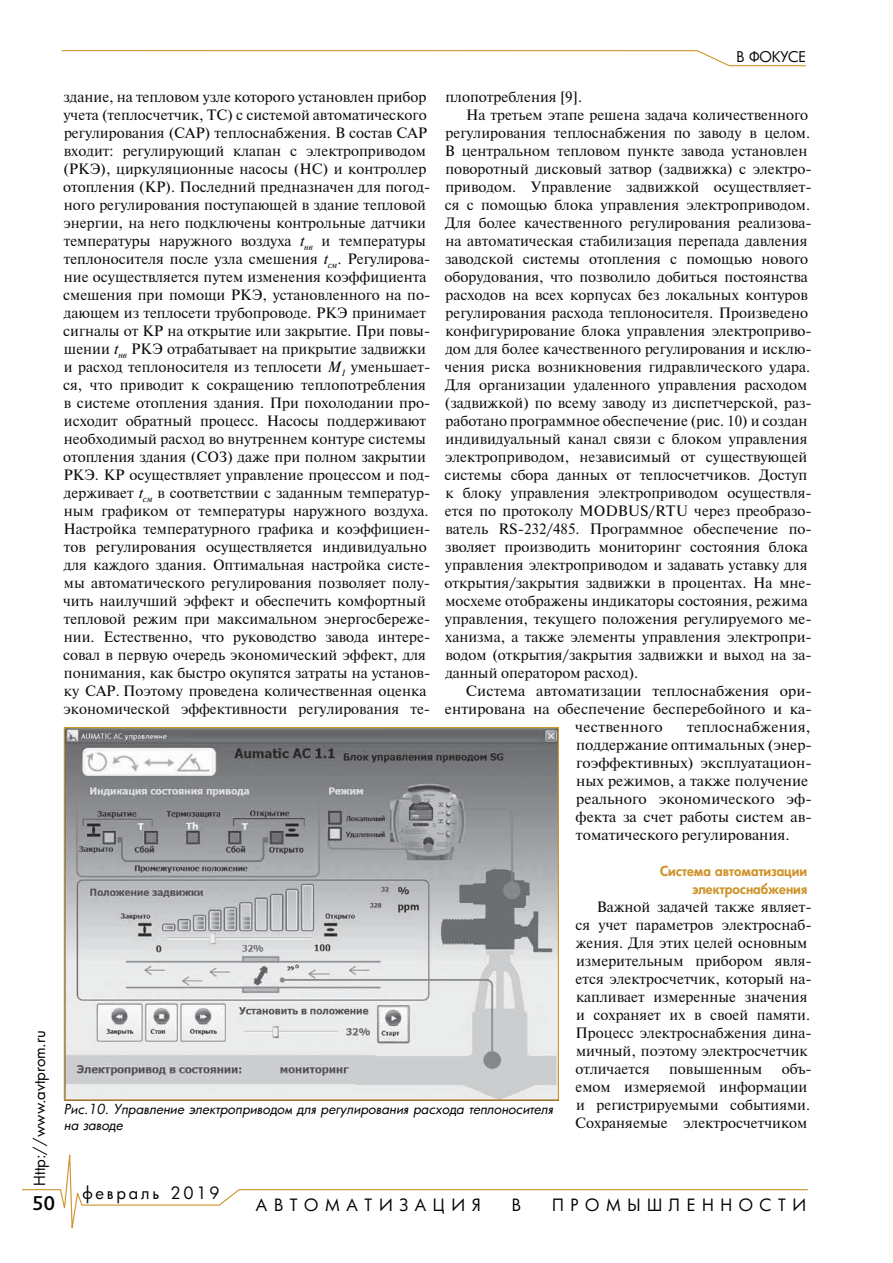
<style>
.page{position:relative;width:893px;height:1263px;background:#fff}
.page>*{position:absolute;margin:0;border:0;box-sizing:border-box;transform-origin:0 0}
.t1{font:500 21px "Bliss Pro";color:#020206}
.t2{font:16.5px "Futura Cyr";letter-spacing:.4em;color:#020206}
.t3{font:16.5px "Futura Cyr";letter-spacing:.17em;color:#020206}
.t4{font:15px/18px "Newton";color:#090c0f}
.t5{font:15px "Futura Cyr";color:#020206}
.t6{font:14.4px "Futura Cyr";letter-spacing:-.01em;color:#020206}
.t7{font:italic 13.5px/16.5px "Futura Cyr";color:#020206}
.t8{font:800 13.5px/18px "Futura Cyr";color:#cf942b;text-align:right}
.s1{font-style:italic}
</style>
<div class="page">
<svg style="left:22px;top:1155px;width:786px;height:74px"></svg>
<svg style="left:61px;top:50px;width:745px;height:17px"></svg>
<img style="left:66px;top:729px;width:491px;height:370px">
<p class="t6" style="left:736px;top:49px;width:71px">В ФОКУСЕ</p>
<p class="t4" style="left:63px;top:89px;width:369px">здание, на тепловом узле которого установлен прибор учета (теплосчетчик, ТС) с системой автоматического регулирования (САР) теплоснабжения. В состав САР входит: регулирующий клапан с электроприводом (РКЭ), циркуляционные насосы (НС) и контроллер отопления (КР). Последний предназначен для погод&shy;ного регулирования поступающей в здание тепловой энергии, на него подключены контрольные датчики температуры наружного воздуха <span class="s1">t</span><sub>нв</sub> и температуры теплоносителя после узла смешения <span class="s1">t</span><sub>см</sub>. Регулирова&shy;ние осуществляется путем изменения коэффициента смешения при помощи РКЭ, установленного на по&shy;дающем из теплосети трубопроводе. РКЭ принимает сигналы от КР на открытие или закрытие. При повы&shy;шении <span class="s1">t</span><sub>нв</sub> РКЭ отрабатывает на прикрытие задвижки и расход теплоносителя из теплосети <span class="s1">M</span><sub>1</sub> уменьшает&shy;ся, что приводит к сокращению теплопотребления в системе отопления здания. При похолодании про&shy;исходит обратный процесс. Насосы поддерживают необходимый расход во внутреннем контуре системы отопления здания (СОЗ) даже при полном закрытии РКЭ. КР осуществляет управление процессом и под&shy;держивает <span class="s1">t</span><sub>см</sub> в соответствии с заданным температур&shy;ным графиком от температуры наружного воздуха.<br>Настройка температурного графика и коэффициен&shy;тов регулирования осуществляется индивидуально для каждого здания. Оптимальная настройка систе&shy;мы автоматического регулирования позволяет полу&shy;чить наилучший эффект и обеспечить комфортный тепловой режим при максимальном энергосбереже&shy;нии. Естественно, что руководство завода интере&shy;совал в первую очередь экономический эффект, для понимания, как быстро окупятся затраты на установ&shy;ку САР. Поэтому проведена количественная оценка экономической эффективности регулирования те-</p>
<p class="t4" style="left:445px;top:89px;width:138px">плопотребления [9].</p>
<p class="t4" style="left:466px;top:107px;width:344px">На третьем этапе решена задача количественного</p>
<p class="t4" style="left:445px;top:125px;width:366px">регулирования теплоснабжения по заводу в целом.</p>
<p class="t4" style="left:445px;top:143px;width:364px">В центральном тепловом пункте завода установлен</p>
<p class="t4" style="left:445px;top:161px;width:368px">поворотный дисковый затвор (задвижка) с электро-</p>
<p class="t4" style="left:445px;top:179px;width:368px">приводом. Управление задвижкой осуществляет-</p>
<p class="t4" style="left:445px;top:197px;width:367px">ся с помощью блока управления электроприводом.</p>
<p class="t4" style="left:445px;top:215px;width:368px">Для более качественного регулирования реализова-</p>
<p class="t4" style="left:445px;top:233px;width:363px">на автоматическая стабилизация перепада давления</p>
<p class="t4" style="left:445px;top:251px;width:365px">заводской системы отопления с помощью нового</p>
<p class="t4" style="left:445px;top:269px;width:365px">оборудования, что позволило добиться постоянства</p>
<p class="t4" style="left:445px;top:287px;width:364px">расходов на всех корпусах без локальных контуров</p>
<p class="t4" style="left:445px;top:305px;width:364px">регулирования расхода теплоносителя. Произведено</p>
<p class="t4" style="left:445px;top:323px;width:368px">конфигурирование блока управления электроприво-</p>
<p class="t4" style="left:445px;top:341px;width:368px">дом для более качественного регулирования и исклю-</p>
<p class="t4" style="left:444px;top:359px;width:367px">чения риска возникновения гидравлического удара.</p>
<p class="t4" style="left:445px;top:377px;width:364px">Для организации удаленного управления расходом</p>
<p class="t4" style="left:445px;top:395px;width:368px">(задвижкой) по всему заводу из диспетчерской, раз-</p>
<p class="t4" style="left:445px;top:413px;width:363px">работано программное обеспечение (рис. 10) и создан</p>
<p class="t4" style="left:445px;top:431px;width:363px">индивидуальный канал связи с блоком управления</p>
<p class="t4" style="left:445px;top:449px;width:364px">электроприводом, независимый от существующей</p>
<p class="t4" style="left:445px;top:467px;width:364px">системы сбора данных от теплосчетчиков. Доступ</p>
<p class="t4" style="left:445px;top:485px;width:368px">к блоку управления электроприводом осуществля-</p>
<p class="t4" style="left:445px;top:503px;width:368px">ется по протоколу MODBUS/RTU через преобразо-</p>
<p class="t4" style="left:445px;top:521px;width:368px">ватель RS-232/485. Программное обеспечение по-</p>
<p class="t4" style="left:445px;top:539px;width:364px">зволяет производить мониторинг состояния блока</p>
<p class="t4" style="left:445px;top:557px;width:364px">управления электроприводом и задавать уставку для</p>
<p class="t4" style="left:445px;top:575px;width:369px">открытия/закрытия задвижки в процентах. На мне-</p>
<p class="t4" style="left:445px;top:593px;width:364px">мосхеме отображены индикаторы состояния, режима</p>
<p class="t4" style="left:445px;top:611px;width:368px">управления, текущего положения регулируемого ме-</p>
<p class="t4" style="left:445px;top:629px;width:368px">ханизма, а также элементы управления электропри-</p>
<p class="t4" style="left:445px;top:647px;width:368px">водом (открытия/закрытия задвижки и выход на за-</p>
<p class="t4" style="left:445px;top:665px;width:195px">данный оператором расход).</p>
<p class="t4" style="left:466px;top:683px;width:348px">Система автоматизации теплоснабжения ори-</p>
<p class="t4" style="left:445px;top:701px;width:369px">ентирована на обеспечение бесперебойного и ка-</p>
<p class="t4" style="left:575px;top:719px;width:89px">чественного</p>
<p class="t4" style="left:575px;top:719px;width:238px;text-indent:112px">теплоснабжения, поддержание оптимальных (энер&shy;гоэффективных) эксплуатацион&shy;ных режимов, а также получение реального экономического эф&shy;фекта за счет работы систем ав&shy;томатического регулирования.</p>
<p class="t8" style="left:660px;top:862px;width:149px">Система автоматизации электроснабжения</p>
<p class="t4" style="left:575px;top:899px;width:238px;text-indent:21px">Важной задачей также являет&shy;ся учет параметров электроснаб&shy;жения. Для этих целей основным измерительным прибором явля&shy;ется электросчетчик, который на&shy;капливает измеренные значения и сохраняет их в своей памяти.<br>Процесс электроснабжения дина&shy;мичный, поэтому электросчетчик отличается</p>
<p class="t5" style="left:31px;top:1186px;width:157px;rotate:-90deg">Http://www.avtprom.ru</p>
<h1 class="t1" style="left:33px;top:1190px;width:24px">50</h1>
<p class="t2" style="left:256px;top:1196px;width:226px">АВТОМАТИЗАЦИЯ</p>
<p class="t2" style="left:512px;top:1196px;width:11px">В</p>
<p class="t2" style="left:552px;top:1196px;width:256px">ПРОМЫШЛЕННОСТИ</p>
<p class="t4" style="left:575px;top:1061px;width:238px;text-indent:206px">объ&shy;емом измеряемой информации и регистрируемыми событиями.<br>Сохраняемые электросчетчиком</p>
<p class="t4" style="left:669px;top:1061px;width:95px">повышенным</p>
<p class="t7" style="left:64px;top:1102px;width:491px">Рис.10. Управление электроприводом для регулирования расхода теплоносителя на заводе</p>
<p class="t3" style="left:82px;top:1183px;width:139px">февраль 2019</p>
</div>
